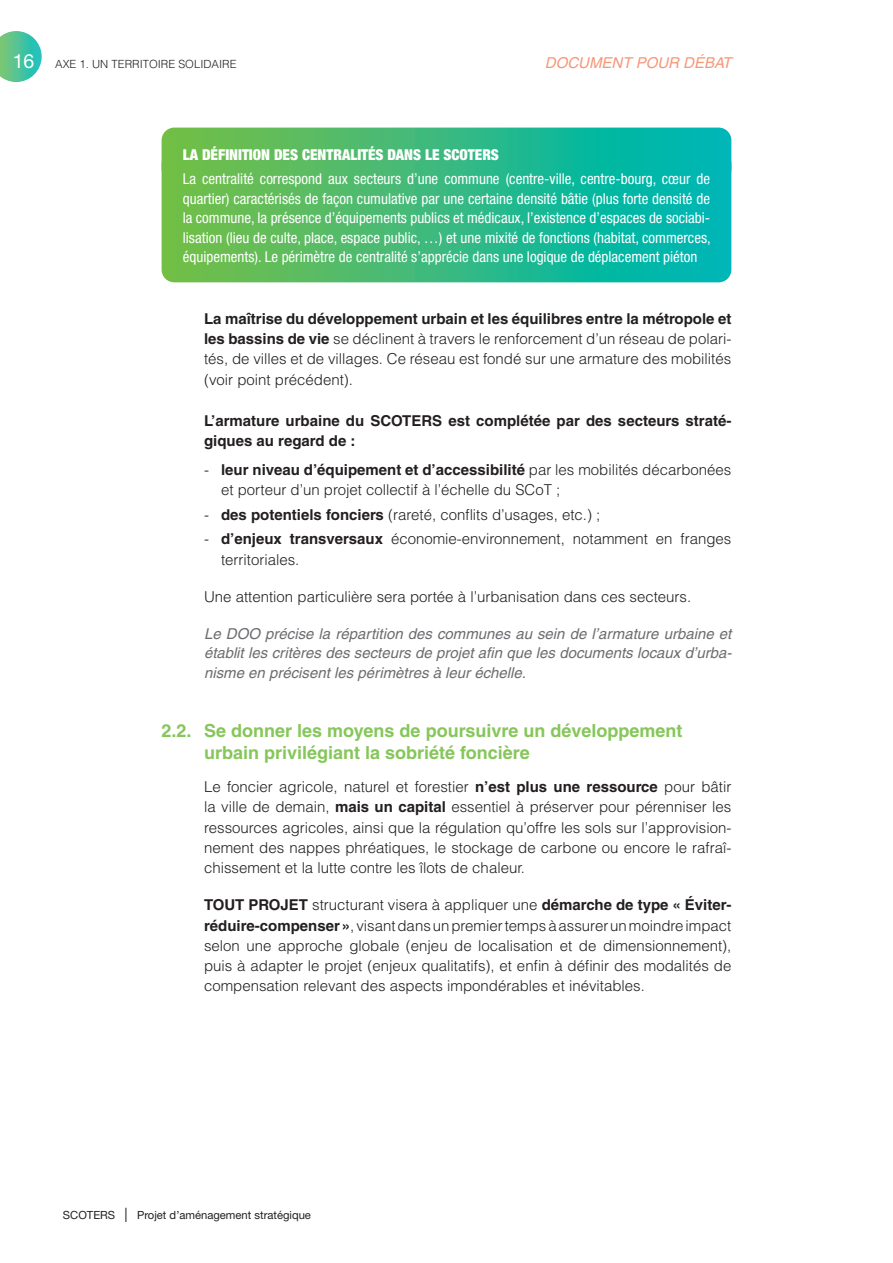
<style>
.page{position:relative;width:893px;height:1263px;background:#fff}
.page>*{position:absolute;margin:0;border:0;box-sizing:border-box;transform-origin:0 0}
.t1{font:700 18px/21.6px "Helvetica";color:#86c65a}
.t2{font:300 15px/20.2px "Helvetica LT Std";color:#231f20;text-align:justify}
.t3{font:condensed 15px/19.5px "Helvetica Neue";color:#fff;text-align:justify}
.t4{font:700 15px/20.2px "Helvetica";color:#231f20}
.t5{font:italic 15px/19.5px "Helvetica";color:#6c6d70;text-align:justify}
.t6{font:900 condensed 15px "Helvetica Neue LT Std";color:#fff}
.t7{font:italic 15px "Helvetica";color:#f6977a}
.t8{font:11.25px "Helvetica Neue LT Std";color:#231f20}
.t9{font:300 11.25px "Helvetica LT Std";color:#231f20}
.s1{font-family:"Helvetica Neue LT Std";font-weight:400;font-size:19.5px;color:#fff}
.s2{font-family:"Helvetica";font-weight:700}
.s3{font-family:"Helvetica LT Std";font-weight:300}
.s4{font-size:14.25px}
</style>
<div class="page">
<svg style="left:0;top:31px;width:42px;height:51px;background:#6bcda8"></svg>
<svg style="left:162px;top:128px;width:569px;height:23px;background:#35ba80"></svg>
<svg style="left:162px;top:151px;width:569px;height:131px;background:#35b97f"></svg>
<p class="t9" style="left:13px;top:57px;width:225px"><span class="s1">16</span> AXE 1. UN TERRITOIRE SOLIDAIRE</p>
<p class="t7" style="left:545px;top:54px;width:188px">DOCUMENT POUR DÉBAT</p>
<p class="t6" style="left:183px;top:146px;width:318px">LA DÉFINITION DES CENTRALITÉS DANS LE SCOTERS</p>
<p class="t3" style="left:183px;top:169px;width:529px">La centralité correspond aux secteurs d’une commune (centre-ville, centre-bourg, cœur de quartier) caractérisés de façon cumulative par une certaine densité bâtie (plus forte densité de la commune, la présence d’équipements publics et médicaux, l’existence d’espaces de sociabi&shy;lisation (lieu de culte, place, espace public, …) et une mixité de fonctions (habitat, commerces, équipements). Le périmètre de centralité s’apprécie dans une logique de déplacement piéton</p>
<p class="t4" style="left:204px;top:308px;width:529px">La maîtrise du développement urbain et les équilibres entre la métropole et</p>
<p class="t2" style="left:204px;top:329px;width:529px"><span class="s2">les bassins de vie</span> se déclinent à travers le renforcement d’un réseau de polari&shy;tés, de villes et de villages. Ce réseau est fondé sur une armature des mobilités (voir point précédent).</p>
<p class="t4" style="left:204px;top:411px;width:529px">L’armature urbaine du SCOTERS est complétée par des secteurs straté&shy;giques au regard de :</p>
<p class="t4" style="left:204px;top:460px;width:529px"><span class="s3">-</span> leur niveau d’équipement et d’accessibilité <span class="s3">par les mobilités décarbonées</span></p>
<p class="t2" style="left:221px;top:480px;width:341px">et porteur d’un projet collectif à l’échelle du SCoT ;</p>
<p class="t2" style="left:204px;top:504px;width:398px">- <span class="s2">des potentiels fonciers</span> (rareté, conflits d’usages, etc.) ;</p>
<p class="t2" style="left:221px;top:529px;width:512px;text-indent:-17px">- <span class="s2">d’enjeux transversaux</span> économie-environnement, notamment en franges territoriales.</p>
<p class="t2" style="left:204px;top:586px;width:489px">Une attention particulière sera portée à l’urbanisation dans ces secteurs.</p>
<p class="t5" style="left:204px;top:623px;width:529px">Le DOO précise la répartition des communes au sein de l’armature urbaine et établit les critères des secteurs de projet afin que les documents locaux d’urba&shy;nisme en précisent les périmètres à leur échelle.</p>
<p class="t1" style="left:204px;top:720px;width:480px;text-indent:-43px">2.2. Se donner les moyens de poursuivre un développement urbain privilégiant la sobriété foncière</p>
<p class="t2" style="left:204px;top:776px;width:529px">Le foncier agricole, naturel et forestier <span class="s2">n’est plus une ressource</span> pour bâtir la ville de demain, <span class="s2">mais un capital</span> essentiel à préserver pour pérenniser les ressources agricoles, ainsi que la régulation qu’offre les sols sur l’approvision&shy;nement des nappes phréatiques, le stockage de carbone ou encore le rafraî&shy;chissement et la lutte contre les îlots de chaleur.</p>
<p class="t4" style="left:204px;top:895px;width:529px">TOUT PROJET <span class="s3">structurant visera à appliquer une</span> démarche de type « Éviter-</p>
<p class="t2" style="left:204px;top:915px;width:529px"><span class="s2">réduire-compenser »</span>, visant dans un premier temps à assurer un moindre impact selon une approche globale (enjeu de localisation et de dimensionnement), puis à adapter le projet (enjeux qualitatifs), et enfin à définir des modalités de compensation relevant des aspects impondérables et inévitables.</p>
<p class="t8" style="left:63px;top:1208px;width:250px">SCOTERS <span class="s4">|</span> Projet d’aménagement stratégique</p>
</div>
